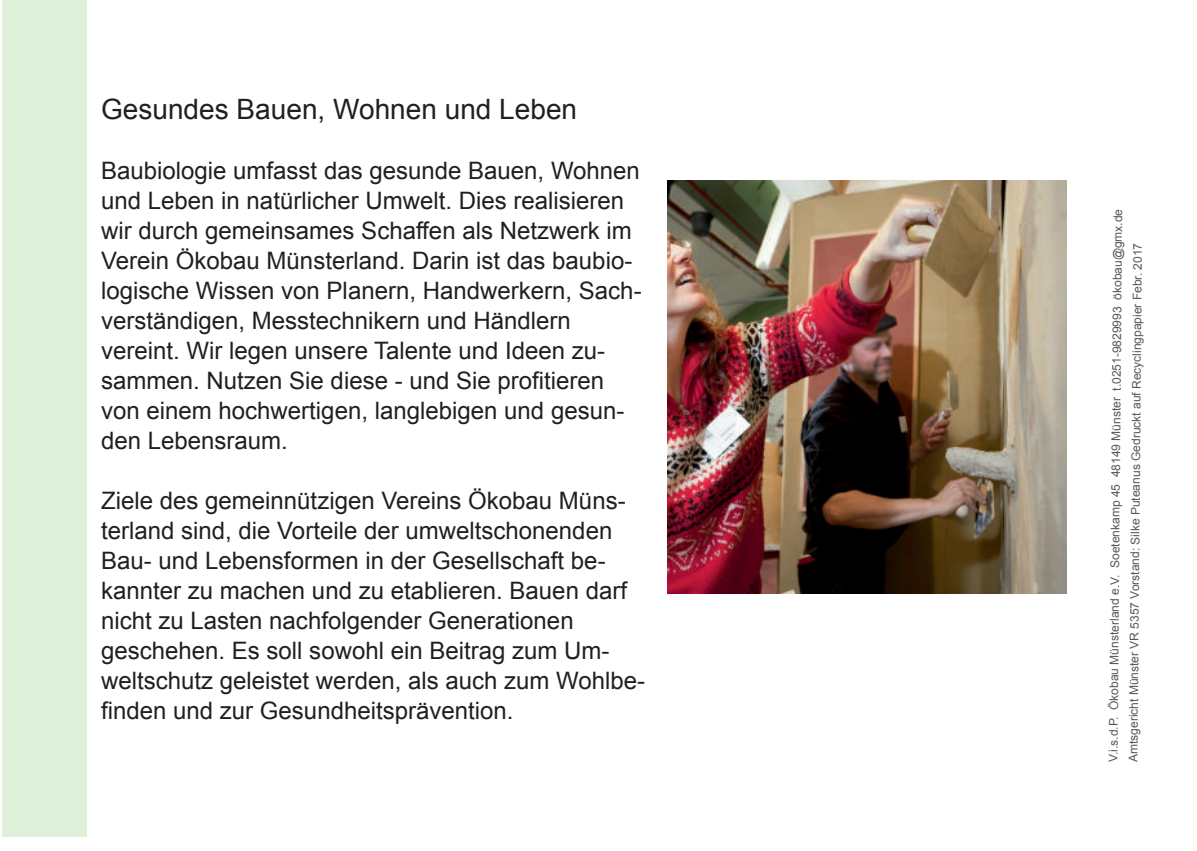
<style>
.page{position:relative;width:1197px;height:851px;background:#fff}
.page>*{position:absolute;margin:0;border:0;box-sizing:border-box;transform-origin:0 0}
.t1{font:28px "Arial";color:#231f20}
.t2{font:24px/30px "Arial";color:#231f20}
.t3{font:12px/20px "Arial";letter-spacing:-.01em;color:#57585a}
</style>
<div class="page">
<img style="left:668px;top:181px;width:398px;height:412px">
<div style="left:2px;top:0;width:84px;height:836px;background:#dff1da"></div>
<p class="t1" style="left:101px;top:98px;width:477px">Gesundes Bauen, Wohnen und Leben</p>
<p class="t2" style="left:101px;top:157px;width:542px">Baubiologie umfasst das gesunde Bauen, Wohnen und Leben in natürlicher Umwelt. Dies realisieren wir durch gemeinsames Schaffen als Netzwerk im Verein Ökobau Münsterland. Darin ist das baubio&shy;logische Wissen von Planern, Handwerkern, Sach&shy;verständigen, Messtechnikern und Händlern vereint. Wir legen unsere Talente und Ideen zu&shy;sammen. Nutzen Sie diese - und Sie profitieren von einem hochwertigen, langlebigen und gesun&shy;den Lebensraum.</p>
<p class="t2" style="left:101px;top:487px;width:545px">Ziele des gemeinnützigen Vereins Ökobau Müns&shy;terland sind, die Vorteile der umweltschonenden Bau- und Lebensformen in der Gesellschaft be&shy;kannter zu machen und zu etablieren. Bauen darf nicht zu Lasten nachfolgender Generationen geschehen. Es soll sowohl ein Beitrag zum Um&shy;weltschutz geleistet werden, als auch zum Wohlbe&shy;finden und zur Gesundheitsprävention.</p>
<p class="t3" style="left:1106px;top:762px;width:555px;rotate:-90deg">V.i.s.d.P. Ökobau Münsterland e.V. Soetenkamp 45 48149 Münster t.0251-9829993 ökobau@gmx.de<br>Amtsgericht Münster VR 5357 Vorstand: Silke Puteanus Gedruckt auf Recyclingpapier Febr. 2017</p>
</div>
